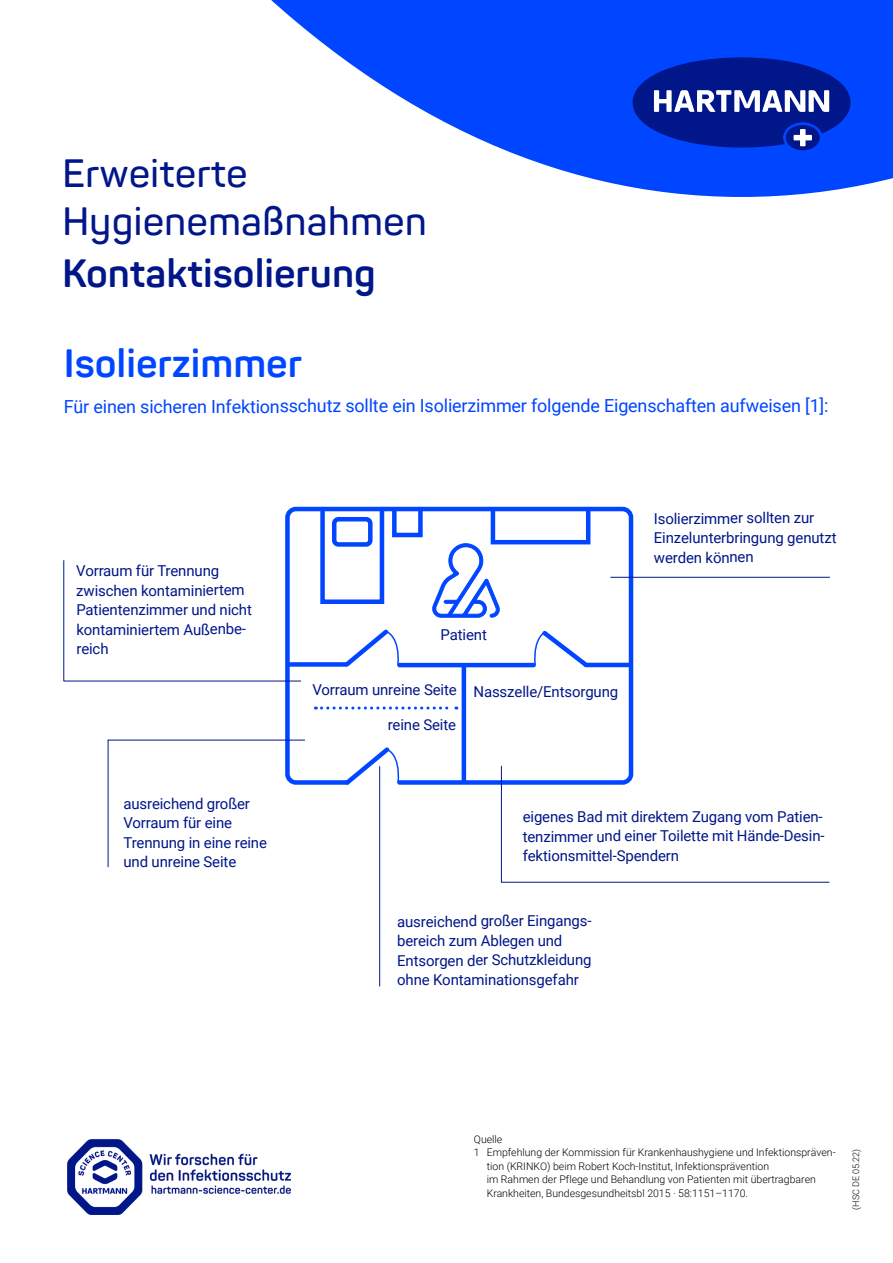
<style>
.page{position:relative;width:893px;height:1263px;background:#fff}
.page>*{position:absolute;margin:0;border:0;box-sizing:border-box;transform-origin:0 0}
.t1{font:600 39px/48px "Panton";color:#001689}
.t2{font:700 39px "Panton";color:#001689}
.t3{font:700 39px "Panton";color:#0045ff}
.t4{font:18px "Roboto";letter-spacing:-.01em;color:#0045ff}
.t5{font:15px/19.5px "Roboto";letter-spacing:-.01em;color:#001689}
.t6{font:300 10.5px "Roboto";color:#000}
.t7{font:300 9px "Roboto";color:#000}
</style>
<div class="page">
<svg style="left:271px;top:0;width:622px;height:197px;fill:#0045ff"></svg>
<div style="left:786px;top:125px;width:34px;height:25px;background:#001689;border-radius:50%"></div>
<svg style="left:633px;top:57px;width:217px;height:91px;background:#1d3aae"></svg>
<img style="left:68px;top:1139px;width:222px;height:75px">
<div style="left:285px;top:507px;width:348px;height:278px;border:4px solid #0045ff;border-radius:9px"></div>
<svg style="left:63px;top:559px;width:238px;height:123px"></svg>
<svg style="left:107px;top:739px;width:198px;height:128px"></svg>
<hr style="left:379px;top:766px;width:1px;height:220px;background:#001689">
<svg style="left:501px;top:765px;width:329px;height:118px"></svg>
<hr style="left:611px;top:577px;width:219px;height:1px;background:#001689">
<div style="left:289px;top:662px;width:57px;height:5px;background:#0045ff"></div>
<hr style="left:462px;top:666px;width:4px;height:118px;background:#0045ff">
<div style="left:491px;top:505px;width:99px;height:39px;border:4px solid #0045ff"></div>
<svg style="left:315px;top:706px;width:142px;height:3px"></svg>
<div style="left:320px;top:507px;width:64px;height:97px;border:4px solid #0045ff"></div>
<div style="left:392px;top:505px;width:31px;height:32px;border:4px solid #0045ff"></div>
<svg style="left:432px;top:542px;width:69px;height:76px"></svg>
<div style="left:332px;top:517px;width:41px;height:30px;border:4px solid #0045ff;border-radius:4px"></div>
<hr style="left:399px;top:663px;width:135px;height:4px;background:#0045ff">
<hr style="left:586px;top:663px;width:44px;height:4px;background:#0045ff">
<svg style="left:341px;top:629px;width:59px;height:39px"></svg>
<svg style="left:533px;top:630px;width:58px;height:38px"></svg>
<svg style="left:341px;top:747px;width:59px;height:42px"></svg>
<h1 class="t1" style="left:62px;top:149px;width:367px">Erweiterte<br>Hygienemaßnahmen</h1>
<h1 class="t2" style="left:62px;top:249px;width:315px">Kontaktisolierung</h1>
<h1 class="t3" style="left:64px;top:338px;width:240px">Isolierzimmer</h1>
<p class="t4" style="left:64px;top:393px;width:766px">Für einen sicheren Infektionsschutz sollte ein Isolierzimmer folgende Eigenschaften aufweisen [1]:</p>
<p class="t5" style="left:76px;top:560px;width:177px">Vorraum für Trennung zwischen kontaminiertem<br>Patientenzimmer und nicht kontaminiertem Außenbe&shy;reich</p>
<p class="t5" style="left:123px;top:793px;width:145px">ausreichend großer<br>Vorraum für eine<br>Trennung in eine reine und unreine Seite</p>
<p class="t5" style="left:441px;top:624px;width:48px">Patient</p>
<p class="t5" style="left:312px;top:679px;width:146px">Vorraum unreine Seite</p>
<p class="t5" style="left:388px;top:714px;width:70px">reine Seite</p>
<p class="t5" style="left:473px;top:682px;width:146px">Nasszelle/Entsorgung</p>
<p class="t5" style="left:654px;top:508px;width:184px">Isolierzimmer sollten zur<br>Einzelunterbringung genutzt werden können</p>
<p class="t5" style="left:523px;top:806px;width:303px">eigenes Bad mit direktem Zugang vom Patien&shy;tenzimmer und einer Toilette mit Hände-Desin&shy;fektionsmittel-Spendern</p>
<p class="t5" style="left:397px;top:911px;width:196px">ausreichend großer Eingangs&shy;bereich zum Ablegen und<br>Entsorgen der Schutzkleidung ohne Kontaminationsgefahr</p>
<p class="t6" style="left:474px;top:1131px;width:30px">Quelle</p>
<p class="t6" style="left:474px;top:1145px;width:363px">1 Empfehlung der Kommission für Krankenhaushygiene und Infektionspräven-</p>
<p class="t6" style="left:487px;top:1158px;width:284px">tion (KRINKO) beim Robert Koch-Institut, Infektionsprävention</p>
<p class="t6" style="left:487px;top:1172px;width:331px">im Rahmen der Pflege und Behandlung von Patienten mit übertragbaren</p>
<p class="t6" style="left:487px;top:1185px;width:263px">Krankheiten, Bundesgesundheitsbl 2015 · 58:1151–1170.</p>
<p class="t7" style="left:849px;top:1210px;width:62px;rotate:-90deg">(HSC DE 05.22)</p>
</div>
